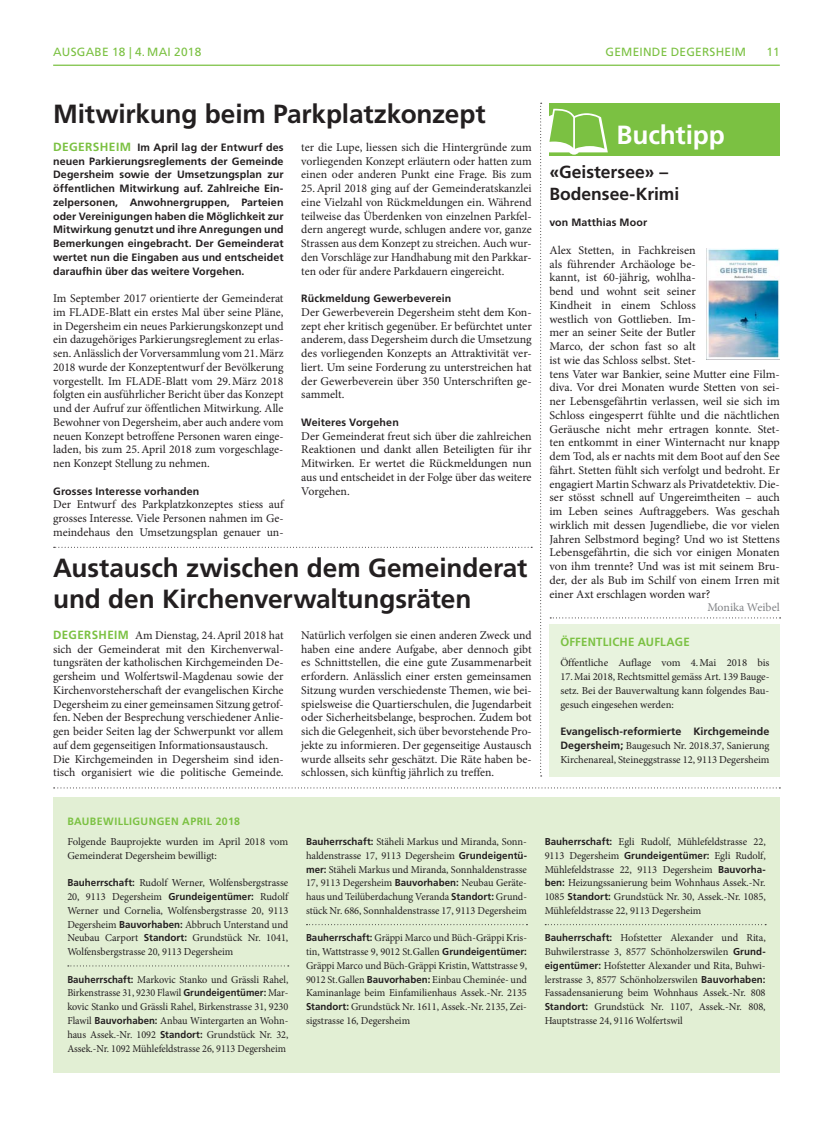
<style>
.page{position:relative;width:833px;height:1134px;background:#fff}
.page>*{position:absolute;margin:0;border:0;box-sizing:border-box;transform-origin:0 0}
.t1{font:700 26.25px/31.2px "Frutiger LT Std";letter-spacing:-.005em;color:#231f20}
.t2{font:700 26.25px "Frutiger LT Std";letter-spacing:-.005em;color:#fff}
.t3{font:700 17.5px/21.2px "Frutiger LT Std";color:#231f20}
.t4{font:11.88px/13.8px "Minion Pro";color:#231f20;text-align:justify}
.t5{font:11.88px "Frutiger LT Std";letter-spacing:.02em;color:#7bc142}
.t6{font:700 11.88px "Frutiger LT Std";letter-spacing:.02em;color:#7bc142;scale:.96 1}
.t7{font:11.88px "Minion Pro";color:#808285}
.t8{font:10.62px/13.8px "Minion Pro";letter-spacing:-.005em;color:#231f20;text-align:justify}
.t9{font:10.62px/13.8px "Minion Pro";letter-spacing:-.005em;color:#231f20;text-align:justify;scale:.96 1}
.t10{font:700 10.62px/13.8px "Frutiger LT Std";letter-spacing:.005em;color:#231f20;text-align:justify}
.t11{font:700 10.62px "Frutiger LT Std";letter-spacing:.04em;color:#7bc142}
.s1{font-size:11.88px;color:#7bc142}
.s2{font-family:"Frutiger LT Std";font-weight:700;color:#7bc142}
.s3{font-family:"Frutiger LT Std";font-weight:700}
.s4{font-family:"Frutiger LT Std";font-weight:700;font-size:10px}
</style>
<div class="page">
<div style="left:53px;top:797px;width:727px;height:275px;background:#e2efd4"></div>
<svg style="left:68px;top:965px;width:221px;height:1px"></svg>
<svg style="left:306px;top:924px;width:221px;height:1px"></svg>
<svg style="left:545px;top:924px;width:221px;height:1px"></svg>
<hr style="left:53px;top:65px;width:727px;height:1px;background:#7bc142">
<svg style="left:54px;top:547px;width:478px;height:1px"></svg>
<svg style="left:54px;top:787px;width:726px;height:1px"></svg>
<svg style="left:540px;top:103px;width:240px;height:673px"></svg>
<p class="t5" style="left:53px;top:46px;width:150px">AUSGABE 18 | 4. MAI 2018</p>
<p class="t5" style="left:605px;top:46px;width:142px">GEMEINDE DEGERSHEIM</p>
<p class="t5" style="left:766px;top:46px;width:15px">11</p>
<h1 class="t1" style="left:53px;top:100px;width:434px">Mitwirkung beim Parkplatzkonzept</h1>
<p class="t10" style="left:53px;top:141px;width:232px"><span class="s1">DEGERSHEIM</span> Im April lag der Entwurf des neuen Parkierungsreglements der Gemeinde Degersheim sowie der Umsetzungsplan zur öffentlichen Mitwirkung auf. Zahlreiche Ein&shy;zelpersonen, Anwohnergruppen, Parteien oder Vereinigungen haben die Möglichkeit zur Mitwirkung genutzt und ihre Anregungen und Bemerkungen eingebracht. Der Gemeinderat wertet nun die Eingaben aus und entscheidet daraufhin über das weitere Vorgehen.</p>
<p class="t4" style="left:53px;top:292px;width:232px">Im September 2017 orientierte der Gemeinderat im FLADE-Blatt ein erstes Mal über seine Pläne, in Degersheim ein neues Parkierungskonzept und ein dazugehöriges Parkierungsreglement zu erlas&shy;sen. Anlässlich der Vorversammlung vom 21. März 2018 wurde der Konzeptentwurf der Bevölkerung vorgestellt. Im FLADE-Blatt vom 29. März 2018 folgten ein ausführlicher Bericht über das Konzept und der Aufruf zur öffentlichen Mitwirkung. Alle Bewohner von Degersheim, aber auch andere vom neuen Konzept betroffene Personen waren einge&shy;laden, bis zum 25. April 2018 zum vorgeschlage&shy;nen Konzept Stellung zu nehmen.</p>
<p class="t10" style="left:53px;top:484px;width:148px">Grosses Interesse vorhanden</p>
<p class="t4" style="left:53px;top:499px;width:232px">Der Entwurf des Parkplatzkonzeptes stiess auf grosses Interesse. Viele Personen nahmen im Ge&shy;meindehaus den Umsetzungsplan genauer un-</p>
<h1 class="t2" style="left:616px;top:122px;width:110px">Buchtipp</h1>
<p class="t4" style="left:301px;top:141px;width:232px">ter die Lupe, liessen sich die Hintergründe zum vorliegenden Konzept erläutern oder hatten zum einen oder anderen Punkt eine Frage. Bis zum</p>
<p class="t4" style="left:301px;top:182px;width:232px">25. April 2018 ging auf der Gemeinderatskanzlei eine Vielzahl von Rückmeldungen ein. Während teilweise das Überdenken von einzelnen Parkfel&shy;dern angeregt wurde, schlugen andere vor, ganze Strassen aus dem Konzept zu streichen. Auch wur&shy;den Vorschläge zur Handhabung mit den Parkkar&shy;ten oder für andere Parkdauern eingereicht.</p>
<p class="t10" style="left:301px;top:292px;width:151px">Rückmeldung Gewerbeverein</p>
<p class="t4" style="left:301px;top:306px;width:232px">Der Gewerbeverein Degersheim steht dem Kon&shy;zept eher kritisch gegenüber. Er befürchtet unter anderem, dass Degersheim durch die Umsetzung des vorliegenden Konzepts an Attraktivität ver&shy;liert. Um seine Forderung zu unterstreichen hat der Gewerbeverein über 350 Unterschriften ge&shy;sammelt.</p>
<p class="t10" style="left:301px;top:416px;width:99px">Weiteres Vorgehen</p>
<p class="t4" style="left:301px;top:430px;width:232px">Der Gemeinderat freut sich über die zahlreichen Reaktionen und dankt allen Beteiligten für ihr Mitwirken. Er wertet die Rückmeldungen nun aus und entscheidet in der Folge über das weitere Vorgehen.</p>
<h2 class="t3" style="left:549px;top:162px;width:131px">«Geistersee» –<br>Bodensee-Krimi</h2>
<p class="t10" style="left:549px;top:216px;width:99px">von Matthias Moor</p>
<p class="t4" style="left:549px;top:244px;width:232px;text-align:left">Alex Stetten, in Fachkreisen<br>als führender Archäologe be-<br>kannt, ist 60-jährig, wohlha-<br>bend und wohnt seit seiner<br>Kindheit in einem Schloss<br>westlich von Gottlieben. Im-<br>mer an seiner Seite der Butler<br>Marco, der schon fast so alt<br>ist wie das Schloss selbst. Stet-<br>tens Vater war Bankier, seine Mutter eine Film&shy;diva. Vor drei Monaten wurde Stetten von sei&shy;ner Lebensgefährtin verlassen, weil sie sich im Schloss eingesperrt fühlte und die nächtlichen Geräusche nicht mehr ertragen konnte. Stet&shy;ten entkommt in einer Winternacht nur knapp dem Tod, als er nachts mit dem Boot auf den See fährt. Stetten fühlt sich verfolgt und bedroht. Er engagiert Martin Schwarz als Privatdetektiv. Die&shy;ser stösst schnell auf Ungereimtheiten – auch im Leben seines Auftraggebers. Was geschah wirklich mit dessen Jugendliebe, die vor vielen Jahren Selbstmord beging? Und wo ist Stettens Lebensgefährtin, die sich vor einigen Monaten von ihm trennte? Und was ist mit seinem Bru&shy;der, der als Bub im Schilf von einem Irren mit einer Axt erschlagen worden war?</p>
<p class="t7" style="left:707px;top:603px;width:74px">Monika Weibel</p>
<h1 class="t1" style="left:53px;top:554px;width:475px">Austausch zwischen dem Gemeinderat und den Kirchenverwaltungsräten</h1>
<p class="t4" style="left:53px;top:629px;width:232px;text-align:left"><span class="s2">DEGERSHEIM</span> Am Dienstag, 24. April 2018 hat sich der Gemeinderat mit den Kirchenverwal&shy;tungsräten der katholischen Kirchgemeinden De&shy;gersheim und Wolfertswil-Magdenau sowie der Kirchenvorsteherschaft der evangelischen Kirche Degersheim zu einer gemeinsamen Sitzung getrof&shy;fen. Neben der Besprechung verschiedener Anlie&shy;gen beider Seiten lag der Schwerpunkt vor allem auf dem gegenseitigen Informationsaustausch.<br>Die Kirchgemeinden in Degersheim sind iden&shy;tisch organisiert wie die politische Gemeinde.</p>
<p class="t4" style="left:301px;top:629px;width:232px">Natürlich verfolgen sie einen anderen Zweck und haben eine andere Aufgabe, aber dennoch gibt es Schnittstellen, die eine gute Zusammenarbeit erfordern. Anlässlich einer ersten gemeinsamen Sitzung wurden verschiedenste Themen, wie bei&shy;spielsweise die Quartierschulen, die Jugendarbeit oder Sicherheitsbelange, besprochen. Zudem bot sich die Gelegenheit, sich über bevorstehende Pro&shy;jekte zu informieren. Der gegenseitige Austausch wurde allseits sehr geschätzt. Die Räte haben be&shy;schlossen, sich künftig jährlich zu treffen.</p>
<p class="t6" style="left:560px;top:636px;width:136px">ÖFFENTLICHE AUFLAGE</p>
<p class="t8" style="left:560px;top:657px;width:211px">Öffentliche Auflage vom 4. Mai 2018 bis</p>
<p class="t8" style="left:560px;top:671px;width:211px">17. Mai 2018, Rechtsmittel gemäss Art. 139 Bauge&shy;setz. Bei der Bauverwaltung kann folgendes Bau&shy;gesuch eingesehen werden:</p>
<p class="t10" style="left:560px;top:725px;width:211px">Evangelisch-reformierte Kirchgemeinde</p>
<p class="t8" style="left:560px;top:740px;width:211px"><span class="s3">Degersheim;</span> Baugesuch Nr. 2018.37, Sanierung<br>Kirchenareal, Steineggstrasse 12, 9113 Degersheim</p>
<p class="t11" style="left:67px;top:816px;width:174px">BAUBEWILLIGUNGEN APRIL 2018</p>
<p class="t8" style="left:67px;top:836px;width:222px">Folgende Bauprojekte wurden im April 2018 vom<br>Gemeinderat Degersheim bewilligt:</p>
<p class="t8" style="left:67px;top:877px;width:222px"><span class="s4">Bauherrschaft:</span> Rudolf Werner, Wolfensbergstrasse 20, 9113 Degersheim <span class="s4">Grundeigentümer:</span> Rudolf Werner und Cornelia, Wolfensbergstrasse 20, 9113<br>Degersheim <span class="s4">Bauvorhaben:</span> Abbruch Unterstand und Neubau Carport <span class="s4">Standort:</span> Grundstück Nr. 1041, Wolfensbergstrasse 20, 9113 Degersheim</p>
<p class="t9" style="left:67px;top:973px;width:232px"><span class="s4">Bauherrschaft:</span> Markovic Stanko und Grässli Rahel, Birkenstrasse 31, 9230 Flawil <span class="s4">Grundeigentümer:</span> Mar&shy;kovic Stanko und Grässli Rahel, Birkenstrasse 31, 9230<br>Flawil <span class="s4">Bauvorhaben:</span> Anbau Wintergarten an Wohn&shy;haus Assek.-Nr. 1092 <span class="s4">Standort:</span> Grundstück Nr. 32, Assek.-Nr. 1092 Mühlefeldstrasse 26, 9113 Degersheim</p>
<p class="t8" style="left:306px;top:836px;width:222px"><span class="s4">Bauherrschaft:</span> Stäheli Markus und Miranda, Sonn&shy;haldenstrasse 17, 9113 Degersheim <span class="s4">Grundeigentü&shy;mer:</span> Stäheli Markus und Miranda, Sonnhaldenstrasse 17, 9113 Degersheim <span class="s4">Bauvorhaben:</span> Neubau Geräte&shy;haus und Teilüberdachung Veranda <span class="s4">Standort:</span> Grund&shy;stück Nr. 686, Sonnhaldenstrasse 17, 9113 Degersheim</p>
<p class="t9" style="left:306px;top:932px;width:232px"><span class="s4">Bauherrschaft:</span> Gräppi Marco und Büch-Gräppi Kris&shy;tin, Wattstrasse 9, 9012 St. Gallen <span class="s4">Grundeigentümer:<br></span>Gräppi Marco und Büch-Gräppi Kristin, Wattstrasse 9, 9012 St. Gallen <span class="s4">Bauvorhaben:</span> Einbau Cheminée- und Kaminanlage beim Einfamilienhaus Assek.-Nr. 2135<br><span class="s4">Standort:</span> Grundstück Nr. 1611, Assek.-Nr. 2135, Zei&shy;sigstrasse 16, Degersheim</p>
<p class="t8" style="left:544px;top:836px;width:222px"><span class="s4">Bauherrschaft:</span> Egli Rudolf, Mühlefeldstrasse 22, 9113 Degersheim <span class="s4">Grundeigentümer:</span> Egli Rudolf, Mühlefeldstrasse 22, 9113 Degersheim <span class="s4">Bauvorha&shy;ben:</span> Heizungssanierung beim Wohnhaus Assek.-Nr.<br>1085 <span class="s4">Standort:</span> Grundstück Nr. 30, Assek.-Nr. 1085, Mühlefeldstrasse 22, 9113 Degersheim</p>
<p class="t8" style="left:544px;top:932px;width:222px"><span class="s4">Bauherrschaft:</span> Hofstetter Alexander und Rita, Buhwilerstrasse 3, 8577 Schönholzerswilen <span class="s4">Grund&shy;eigentümer:</span> Hofstetter Alexander und Rita, Buhwi&shy;lerstrasse 3, 8577 Schönholzerswilen <span class="s4">Bauvorhaben:<br></span>Fassadensanierung beim Wohnhaus Assek.-Nr. 808<br><span class="s4">Standort:</span> Grundstück Nr. 1107, Assek.-Nr. 808, Hauptstrasse 24, 9116 Wolfertswil</p>
</div>
